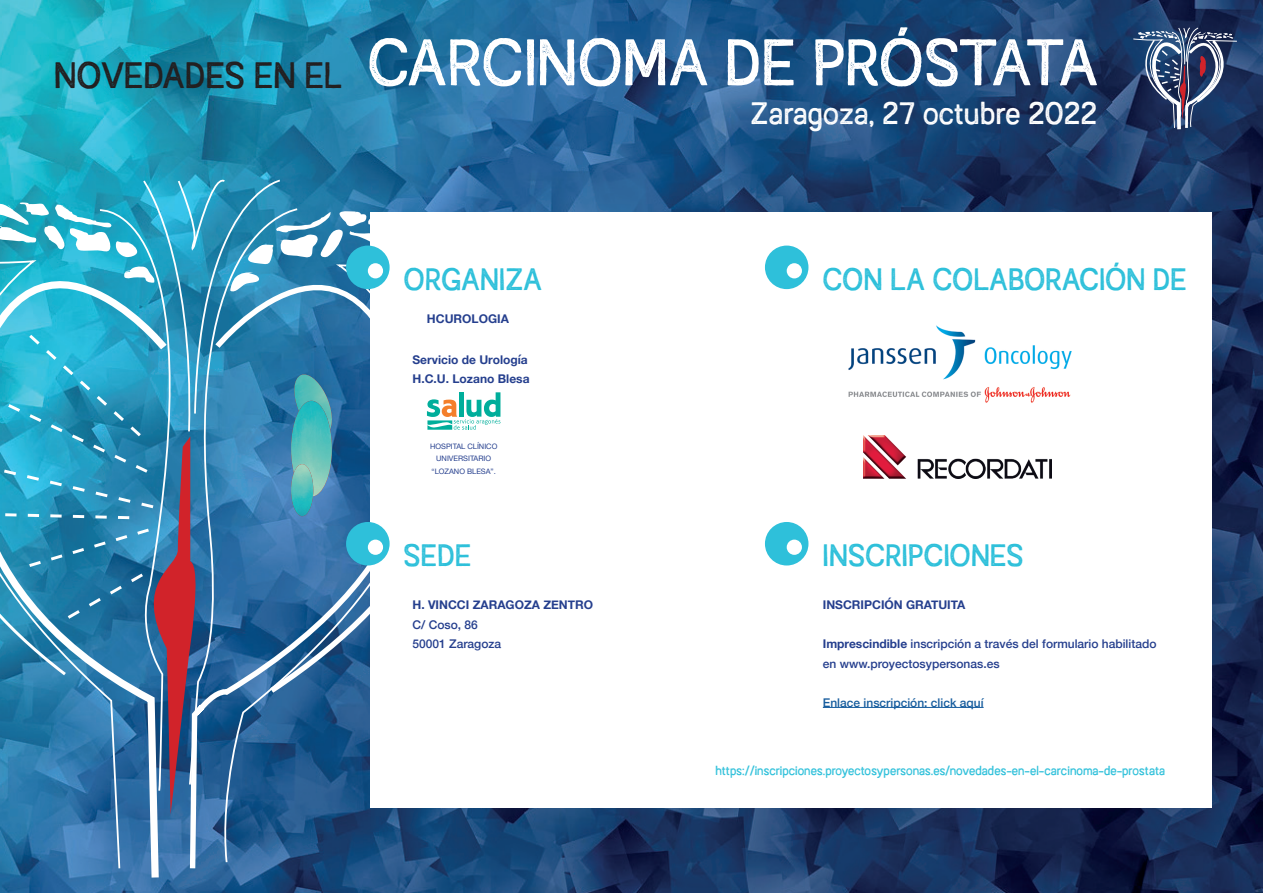
<style>
.page{position:relative;width:1263px;height:893px;background:#fff}
.page>*{position:absolute;margin:0;border:0;box-sizing:border-box;transform-origin:0 0}
.t1{font:61.2px "Austral Sans Stamp";letter-spacing:.005em;color:#fff}
.t2{font:28.95px "Austral Sans Stamp";letter-spacing:.01em;color:#2ec0da}
.t3{font:28.95px "Austral Sans Stamp";letter-spacing:.01em;color:#fff}
.t4{font:500 12px/19.5px "Helvetica Neue";color:#253f8e}
.t5{font:700 12px/19.5px "Helvetica Neue";color:#253f8e}
.t6{font:12px "Austral Sans Stamp";letter-spacing:.005em;color:#2ec0da}
.t7{font:500 12px "Helvetica Neue";color:#175d9e}
.t8{font:7.5px/12.1px "Helvetica Neue";color:#253f8e;text-align:center}
.s1{font-size:34.35px;color:#231f20}
.s2{font-weight:700}
</style>
<div class="page">
<img style="left:0;top:0;width:1263px;height:893px">
<div style="left:371px;top:213px;width:841px;height:595px;background:#fff"></div>
<svg style="left:0;top:831px;width:171px;height:54px;background:#437bae"></svg>
<svg style="left:182px;top:831px;width:273px;height:43px;background:#376697"></svg>
<svg style="left:0;top:831px;width:121px;height:39px;background:#3978ae"></svg>
<svg style="left:219px;top:808px;width:374px;height:56px;background:#1d4d7e"></svg>
<svg style="left:1129px;top:27px;width:115px;height:106px;background:#405277"></svg>
<hr style="left:823px;top:707px;width:161px;height:1px;background:#175d9e">
<svg style="left:0;top:174px;width:521px;height:657px"></svg>
<div style="left:346px;top:246px;width:44px;height:43px;background:#2ec0da;border-radius:50%"></div>
<div style="left:368px;top:263px;width:15px;height:15px;background:#fff;border-radius:50%"></div>
<div style="left:346px;top:522px;width:44px;height:43px;background:#2ec0da;border-radius:50%"></div>
<div style="left:368px;top:540px;width:15px;height:15px;background:#fff;border-radius:50%"></div>
<div style="left:765px;top:522px;width:43px;height:43px;background:#2ec0da;border-radius:50%"></div>
<div style="left:787px;top:540px;width:15px;height:15px;background:#fff;border-radius:50%"></div>
<div style="left:765px;top:246px;width:43px;height:43px;background:#2ec0da;border-radius:50%"></div>
<div style="left:787px;top:263px;width:15px;height:15px;background:#fff;border-radius:50%"></div>
<img style="left:848px;top:325px;width:224px;height:78px">
<img style="left:863px;top:435px;width:188px;height:43px">
<h1 class="t1" style="left:54px;top:16px;width:1045px"><span class="s1">NOVEDADES EN EL</span> CARCINOMA DE PRÓSTATA</h1>
<h2 class="t3" style="left:750px;top:91px;width:348px">Zaragoza, 27 octubre 2022</h2>
<h2 class="t2" style="left:404px;top:257px;width:139px">ORGANIZA</h2>
<p class="t5" style="left:427px;top:310px;width:83px">HCUROLOGIA</p>
<p class="t5" style="left:412px;top:350px;width:119px">Servicio de Urología<br>H.C.U. Lozano Blesa</p>
<p class="t8" style="left:430px;top:441px;width:69px">HOSPITAL CLÍNICO<br>UNIVERSITARIO “LOZANO BLESA”.</p>
<h2 class="t2" style="left:823px;top:257px;width:365px">CON LA COLABORACIÓN DE</h2>
<h2 class="t2" style="left:404px;top:533px;width:69px">SEDE</h2>
<h2 class="t2" style="left:823px;top:533px;width:202px">INSCRIPCIONES</h2>
<p class="t5" style="left:412px;top:595px;width:182px">H. VINCCI ZARAGOZA ZENTRO</p>
<p class="t4" style="left:412px;top:613px;width:90px">C/ Coso, 86<br>50001 Zaragoza</p>
<p class="t5" style="left:823px;top:595px;width:144px">INSCRIPCIÓN GRATUITA</p>
<p class="t4" style="left:823px;top:633px;width:335px"><span class="s2">Imprescindible</span> inscripción a través del formulario habilitado en www.proyectosypersonas.es</p>
<p class="t7" style="left:823px;top:693px;width:162px">Enlace inscripción: click aquí</p>
<p class="t6" style="left:715px;top:761px;width:451px">https://inscripciones.proyectosypersonas.es/novedades-en-el-carcinoma-de-prostata</p>
</div>
